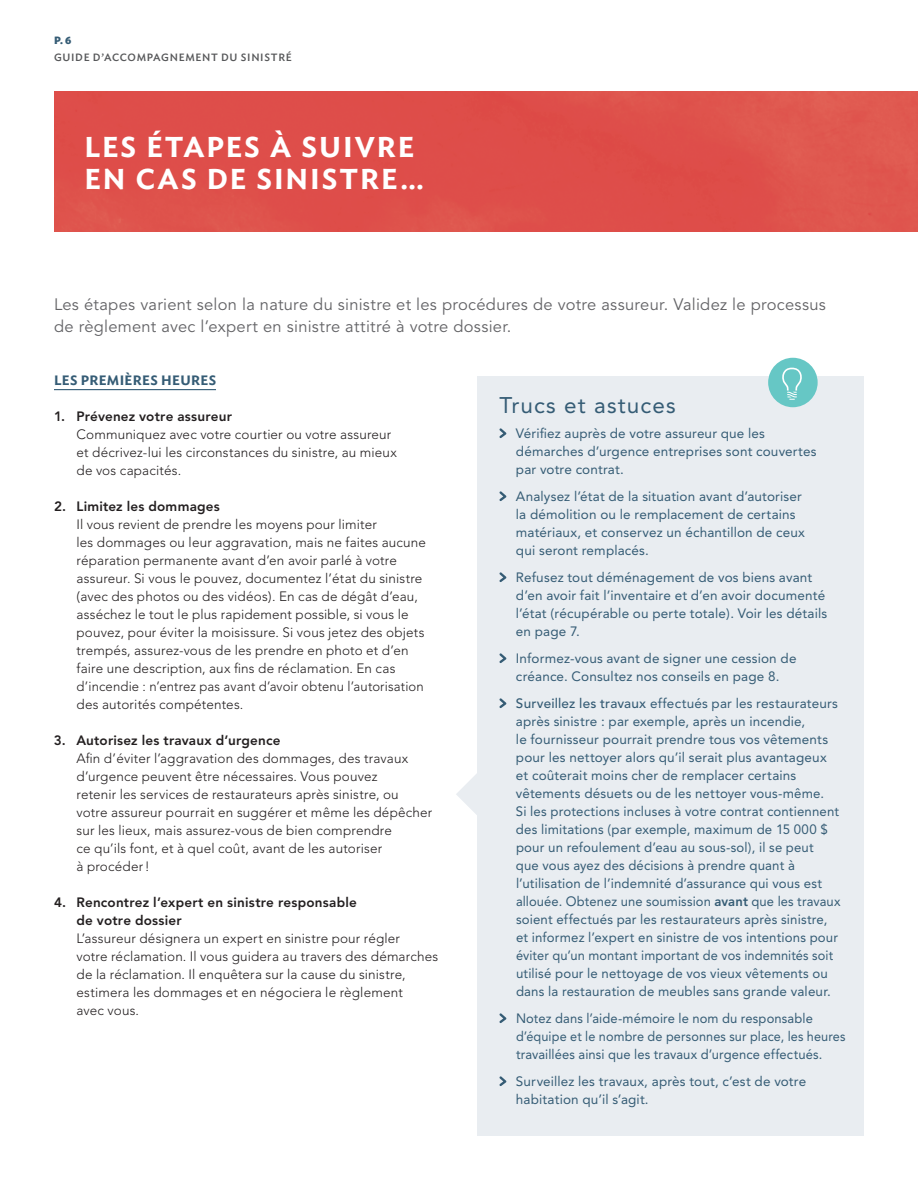
<style>
.page{position:relative;width:918px;height:1188px;background:#fff}
.page>*{position:absolute;margin:0;border:0;box-sizing:border-box;transform-origin:0 0}
.t1{font:600 28.5px/31.5px "Ideal Sans";letter-spacing:.07em;color:#fff}
.t2{font:22.5px "Avenir";letter-spacing:.05em;color:#355c75}
.t3{font:16.5px/22.5px "Avenir";letter-spacing:.015em;color:#636366}
.t4{font:13.5px/18px "Avenir";letter-spacing:.01em;color:#355c75}
.t5{font:300 13.5px/18px "Avenir";letter-spacing:.01em;color:#231f20}
.t6{font:13.5px/18px "Avenir";letter-spacing:.01em;color:#355c75;scale:.96 1}
.t7{font:800 13.5px/18px "Avenir";letter-spacing:.015em;color:#231f20}
.t8{font:600 13.5px "Ideal Sans";letter-spacing:.025em;color:#355c75}
.t9{font:500 10.5px "Ideal Sans";letter-spacing:.065em;color:#57585a}
.t10{font:700 10.5px "Ideal Sans";color:#355c75}
.s1{font-weight:500}
.s2{font-weight:800}
</style>
<div class="page">
<img style="left:54px;top:92px;width:864px;height:139px">
<hr style="left:54px;top:389px;width:162px;height:1px;background:#355c75">
<div style="left:477px;top:376px;width:387px;height:760px;background:#e9edf1"></div>
<svg style="left:499px;top:428px;width:7px;height:10px"></svg>
<svg style="left:499px;top:491px;width:7px;height:10px"></svg>
<svg style="left:499px;top:572px;width:7px;height:10px"></svg>
<svg style="left:499px;top:653px;width:7px;height:10px"></svg>
<svg style="left:499px;top:698px;width:7px;height:10px"></svg>
<svg style="left:499px;top:1013px;width:7px;height:10px"></svg>
<svg style="left:499px;top:1076px;width:7px;height:10px"></svg>
<div style="left:768px;top:358px;width:50px;height:49px;background:#66c7c5;border-radius:50%"></div>
<svg style="left:782px;top:368px;width:20px;height:32px"></svg>
<svg style="left:456px;top:774px;width:21px;height:41px"></svg>
<p class="t10" style="left:54px;top:32px;width:19px">p. 6</p>
<p class="t9" style="left:54px;top:49px;width:239px">GUIDE D’ACCOMPAGNEMENT DU SINISTRÉ</p>
<h1 class="t1" style="left:85px;top:129px;width:341px">LES ÉTAPES À SUIVRE<br>EN CAS DE SINISTRE…</h1>
<p class="t3" style="left:54px;top:293px;width:773px">Les étapes varient selon la nature du sinistre et les procédures de votre assureur. Validez le processus de règlement avec l’expert en sinistre attitré à votre dossier.</p>
<p class="t8" style="left:54px;top:369px;width:164px">LES PREMIÈRES HEURES</p>
<p class="t7" style="left:54px;top:407px;width:180px">1. Prévenez votre assureur</p>
<p class="t5" style="left:77px;top:425px;width:322px">Communiquez avec votre courtier ou votre assureur et décrivez-lui les circonstances du sinistre, au mieux de vos capacités.</p>
<p class="t7" style="left:54px;top:497px;width:167px">2. Limitez les dommages</p>
<p class="t5" style="left:76px;top:515px;width:351px">Il vous revient de prendre les moyens pour limiter<br>les dommages ou leur aggravation, mais ne faites aucune réparation permanente avant d’en avoir parlé à votre assureur. Si vous le pouvez, documentez l’état du sinistre (avec des photos ou des vidéos). En cas de dégât d’eau, asséchez le tout le plus rapidement possible, si vous le pouvez, pour éviter la moisissure. Si vous jetez des objets trempés, assurez-vous de les prendre en photo et d’en faire une description, aux fins de réclamation. En cas d’incendie : n’entrez pas avant d’avoir obtenu l’autorisation des autorités compétentes.</p>
<p class="t7" style="left:54px;top:731px;width:228px">3. Autorisez les travaux d’urgence</p>
<p class="t5" style="left:76px;top:749px;width:357px">Afin d’éviter l’aggravation des dommages, des travaux d’urgence peuvent être nécessaires. Vous pouvez<br>retenir les services de restaurateurs après sinistre, ou votre assureur pourrait en suggérer et même les dépêcher sur les lieux, mais assurez-vous de bien comprendre<br>ce qu’ils font, et à quel coût, avant de les autoriser<br>à procéder!</p>
<p class="t7" style="left:77px;top:893px;width:282px;text-indent:-23px">4. Rencontrez l’expert en sinistre responsable de votre dossier</p>
<p class="t5" style="left:77px;top:929px;width:363px">L’assureur désignera un expert en sinistre pour régler<br>votre réclamation. Il vous guidera au travers des démarches de la réclamation. Il enquêtera sur la cause du sinistre, estimera les dommages et en négociera le règlement<br>avec vous.</p>
<h2 class="t2" style="left:500px;top:392px;width:178px">Trucs et astuces</h2>
<p class="t4" style="left:516px;top:424px;width:302px">Vérifiez auprès de votre assureur que les démarches d’urgence entreprises sont couvertes par votre contrat.</p>
<p class="t4" style="left:516px;top:487px;width:291px">Analysez l’état de la situation avant d’autoriser la démolition ou le remplacement de certains matériaux, et conservez un échantillon de ceux qui seront remplacés.</p>
<p class="t4" style="left:516px;top:568px;width:313px">Refusez tout déménagement de vos biens avant d’en avoir fait l’inventaire et d’en avoir documenté l’état (récupérable ou perte totale). Voir les détails en page 7.</p>
<p class="t4" style="left:516px;top:649px;width:282px">Informez-vous avant de signer une cession de créance. Consultez nos conseils en page 8.</p>
<p class="t4" style="left:516px;top:694px;width:326px"><span class="s1">Surveillez les travaux</span> effectués par les restaurateurs après sinistre : par exemple, après un incendie,<br>le fournisseur pourrait prendre tous vos vêtements pour les nettoyer alors qu’il serait plus avantageux et coûterait moins cher de remplacer certains vêtements désuets ou de les nettoyer vous-même.<br>Si les protections incluses à votre contrat contiennent des limitations (par exemple, maximum de 15 000 $ pour un refoulement d’eau au sous-sol), il se peut<br>que vous ayez des décisions à prendre quant à l’utilisation de l’indemnité d’assurance qui vous est allouée. Obtenez une soumission <span class="s2">avant</span> que les travaux soient effectués par les restaurateurs après sinistre, et informez l’expert en sinistre de vos intentions pour éviter qu’un montant important de vos indemnités soit utilisé pour le nettoyage de vos vieux vêtements ou dans la restauration de meubles sans grande valeur.</p>
<p class="t6" style="left:516px;top:1009px;width:345px">Notez dans l’aide-mémoire le nom du responsable d’équipe et le nombre de personnes sur place, les heures travaillées ainsi que les travaux d’urgence effectués.</p>
<p class="t4" style="left:516px;top:1072px;width:292px">Surveillez les travaux, après tout, c’est de votre habitation qu’il s’agit.</p>
</div>
